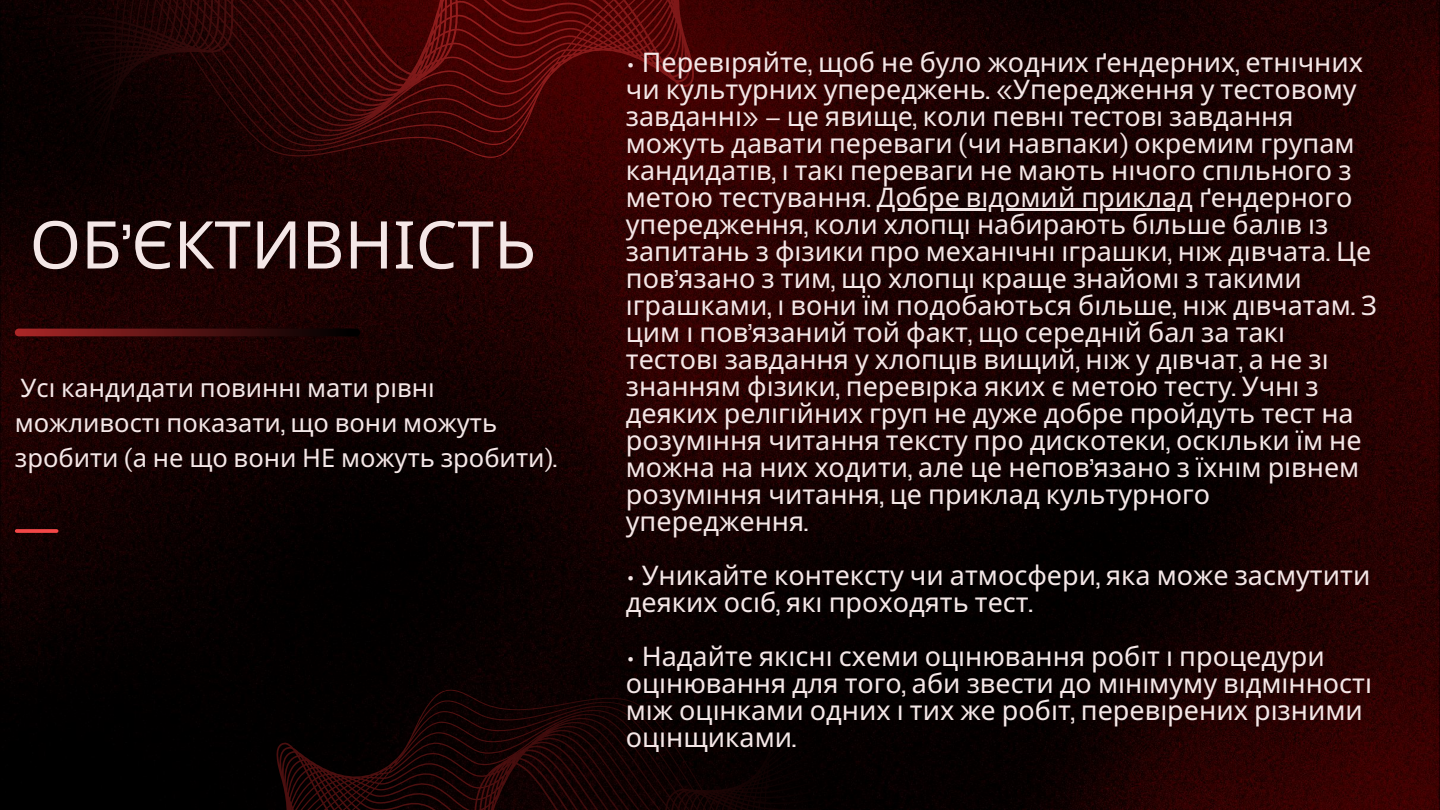
<style>
.page{position:relative;width:1440px;height:810px;background:#fff}
.page>*{position:absolute;margin:0;border:0;box-sizing:border-box;transform-origin:0 0}
.t1{font:65.9px "Noto Sans";color:#f4e7e7}
.t2{font:27px/27px "Noto Sans";color:#f4e7e7}
.t3{font:25.5px/35.1px "Noto Sans";color:#f4e7e7}
.s1{font-family:"Telegraf"}
</style>
<div class="page">
<img style="left:0;top:0;width:1440px;height:810px">
<svg style="left:15px;top:329px;width:345px;height:7px;background:#531212"></svg>
<svg style="left:17px;top:529px;width:40px;height:4px"></svg>
<svg style="left:15px;top:0;width:866px;height:275px;background:#2b0203"></svg>
<svg style="left:117px;top:605px;width:731px;height:205px;background:#090101"></svg>
<hr style="left:877px;top:208px;width:316px;height:3px;background:#f4e7e7">
<h1 class="t1" style="left:30px;top:198px;width:508px">ОБ<span class="s1">’</span>ЄКТИВНІСТЬ</h1>
<p class="t3" style="left:15px;top:369px;width:543px">Усі кандидати повинні мати рі вні можливості показати<span class="s1">,</span> що вони можуть зробити <span class="s1">(</span>а не що вони НЕ можуть зробити<span class="s1">).</span></p>
<p class="t2" style="left:626px;top:48px;width:753px"><span class="s1">•</span> Переві ряйте<span class="s1">,</span> щоб не було жодних ґендерних<span class="s1">,</span> етнічних чи культурних упереджень<span class="s1">. «</span>Упередження у тестовому завданні<span class="s1">» –</span> це явище<span class="s1">,</span> коли певні тестові завдання можуть давати переваги <span class="s1">(</span>чи навпаки<span class="s1">)</span> окремим групам кандидаті в<span class="s1">,</span> і такі переваги не мають нічого спільного з метою тестування<span class="s1">.</span> Добре відомий приклад ґендерного упередження<span class="s1">,</span> коли хлопці набирають більше балі в із запитань з фізики про механічні іграшки<span class="s1">,</span> ніж дівчата<span class="s1">.</span> Це пов<span class="s1">’</span>язано з тим<span class="s1">,</span> що хлопці краще знайомі з такими<br>і грашками<span class="s1">,</span> і вони їм подобаються більше<span class="s1">,</span> ніж ді вчатам<span class="s1">.</span> З цим і пов<span class="s1">’</span>язаний той факт<span class="s1">,</span> що середні й бал за такі<br>тестові завдання у хлопці в вищий<span class="s1">,</span> ніж у ді вчат<span class="s1">,</span> а не зі знанням фізики<span class="s1">,</span> переві рка яких є метою тесту<span class="s1">.</span> Учні з деяких релі гі йних груп не дуже добре пройдуть тест на розумі ння читання тексту про дискотеки<span class="s1">,</span> оскільки їм не можна на них ходити<span class="s1">,</span> але це непов<span class="s1">’</span>язано з їхні м рі внем розумі ння читання<span class="s1">,</span> це приклад культурного упередження<span class="s1">.</span></p>
<p class="t2" style="left:626px;top:561px;width:746px"><span class="s1">•</span> Уникайте контексту чи атмосфери<span class="s1">,</span> яка може засмутити деяких осі б<span class="s1">,</span> які проходять тест<span class="s1">.</span></p>
<p class="t2" style="left:626px;top:642px;width:743px"><span class="s1">•</span> Надайте якісні схеми оці нювання робіт і процедури<br>оці нювання для того<span class="s1">,</span> аби звести до мі ні муму відмі нності між оці нками одних і тих же робіт<span class="s1">,</span> переві рених різними оцінщиками<span class="s1">.</span></p>
</div>
